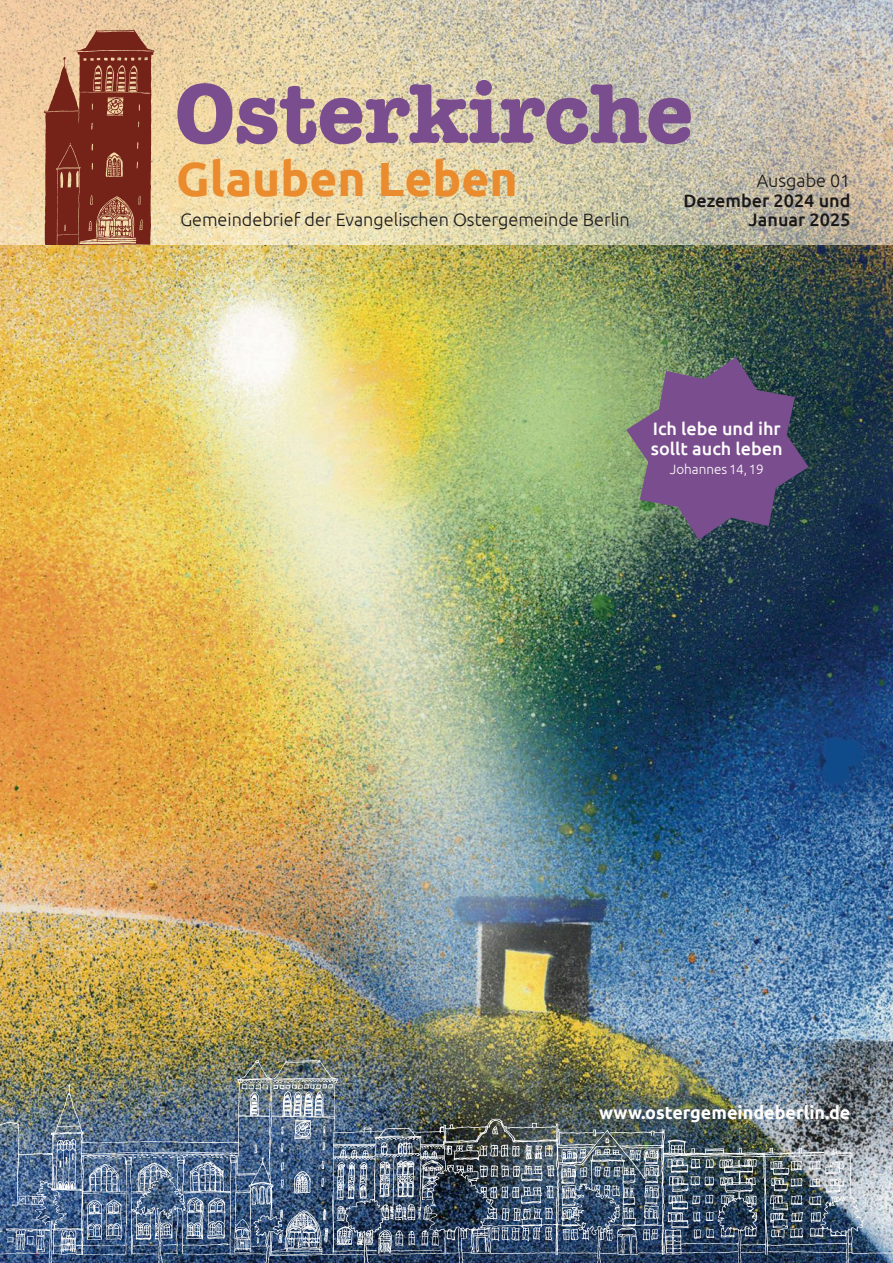
<style>
.page{position:relative;width:893px;height:1263px;background:#fff}
.page>*{position:absolute;margin:0;border:0;box-sizing:border-box;transform-origin:0 0}
.t1{font:700 87px "American Typewriter";color:#7a4d8e}
.t2{font:700 48px "Ubuntu";color:#ea8b2d}
.t3{font:300 18px "Ubuntu";color:#1a1818}
.t4{font:500 18px/19.2px "Ubuntu";color:#fffefd}
.t5{font:700 18px "Ubuntu";color:#fffefd}
.t6{font:500 18px/19.2px "Ubuntu";color:#1a1818;text-align:right}
.t7{font:300 13.5px "Ubuntu";color:#fffefd}
</style>
<div class="page">
<img style="left:0;top:0;width:893px;height:1263px">
<svg style="left:626px;top:357px;width:183px;height:183px;background:#675877"></svg>
<img style="left:43px;top:29px;width:120px;height:215px">
<h1 class="t1" style="left:175px;top:60px;width:520px">Osterkirche</h1>
<h2 class="t2" style="left:176px;top:151px;width:343px">Glauben Leben</h2>
<p class="t3" style="left:180px;top:209px;width:451px">Gemeindebrief der Evangelischen Ostergemeinde Berlin</p>
<p class="t3" style="left:757px;top:171px;width:95px">Ausgabe 01</p>
<p class="t6" style="left:683px;top:190px;width:168px">Dezember 2024 und<br>Januar 2025</p>
<p class="t4" style="left:651px;top:419px;width:133px">Ich lebe und ihr sollt auch leben</p>
<p class="t7" style="left:670px;top:461px;width:96px">Johannes 14, 19</p>
<p class="t5" style="left:599px;top:1102px;width:253px">www.ostergemeindeberlin.de</p>
</div>
